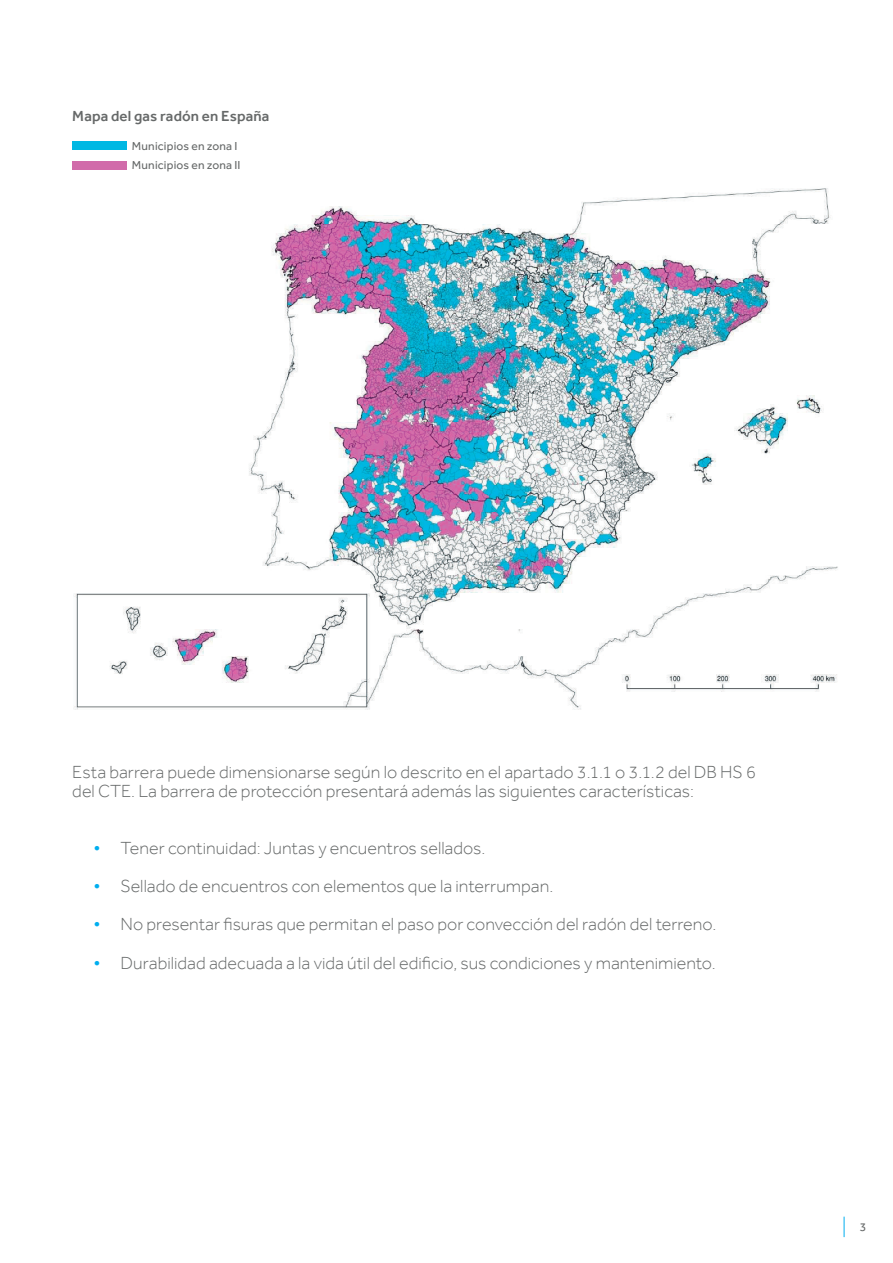
<style>
.page{position:relative;width:893px;height:1263px;background:#fff}
.page>*{position:absolute;margin:0;border:0;box-sizing:border-box;transform-origin:0 0}
.t1{font:300 18px/19px "Effra";color:#666969}
.t2{font:500 15px "Effra";letter-spacing:.01em;color:#666969}
.t3{font:12px/19.5px "Effra";letter-spacing:.02em;color:#666969}
.s1{font-weight:400;color:#00aeef}
</style>
<div class="page">
<svg style="left:844px;top:1216px;width:1px;height:21px"></svg>
<img style="left:72px;top:169px;width:766px;height:541px">
<div style="left:72px;top:141px;width:55px;height:9px;background:#00b8e3"></div>
<div style="left:72px;top:161px;width:55px;height:8px;background:#d16baa"></div>
<p class="t2" style="left:72px;top:107px;width:199px">Mapa del gas radón en España</p>
<p class="t3" style="left:132px;top:136px;width:110px">Municipios en zona I<br>Municipios en zona II</p>
<p class="t1" style="left:72px;top:762px;width:685px">Esta barrera puede dimensionarse según lo descrito en el apartado 3.1.1 o 3.1.2 del DB HS 6 del CTE. La barrera de protección presentará además las siguientes características:</p>
<p class="t1" style="left:94px;top:838px;width:393px"><span class="s1">•</span> Tener continuidad: Juntas y encuentros sellados.</p>
<p class="t1" style="left:94px;top:876px;width:461px"><span class="s1">•</span> Sellado de encuentros con elementos que la interrumpan.</p>
<p class="t1" style="left:94px;top:915px;width:624px"><span class="s1">•</span> No presentar fisuras que permitan el paso por convección del radón del terreno.</p>
<p class="t1" style="left:94px;top:953px;width:624px"><span class="s1">•</span> Durabilidad adecuada a la vida útil del edificio, sus condiciones y mantenimiento.</p>
<p class="t3" style="left:860px;top:1217px;width:8px">3</p>
</div>
